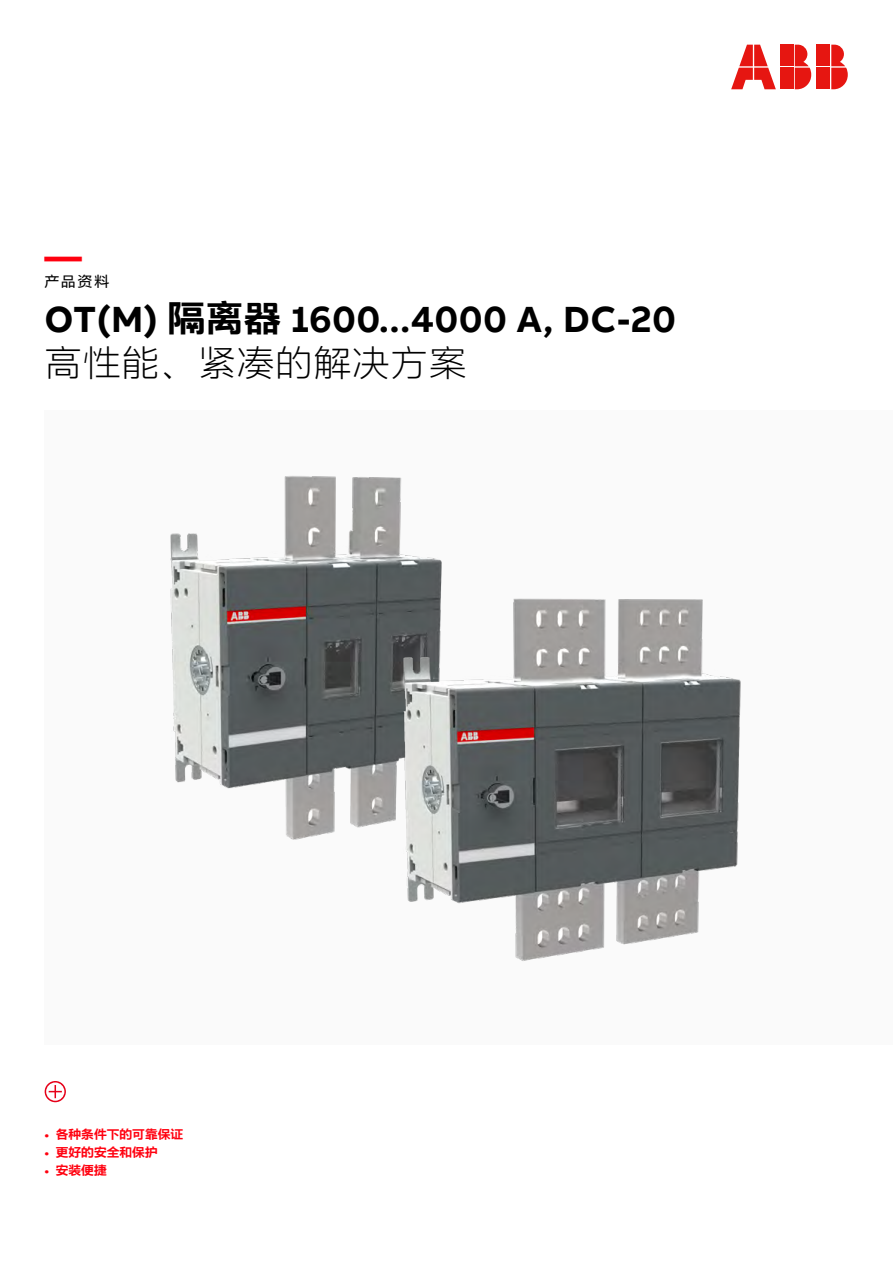
<style>
.page{position:relative;width:893px;height:1263px;background:#fff}
.page>*{position:absolute;margin:0;border:0;box-sizing:border-box;transform-origin:0 0}
.t1{font:700 37.5px "AB Bvoice CNSG";letter-spacing:.01em;color:#000}
.t2{font:300 37.5px "AB Bvoice CNSG";letter-spacing:.025em;color:#000}
.t3{font:700 37.5px "AB Bvoice";color:#ff000f}
.t4{font:15px "AB Bvoice CNSG";color:#000}
.t5{font:700 12.75px "AB Bvoice CNSG";color:#ff000f}
.s1{font-family:"AB Bvoice"}
</style>
<div class="page">
<div style="left:45px;top:410px;width:848px;height:634px;background:#fafafa"></div>
<svg style="left:731px;top:45px;width:45px;height:44px"></svg>
<svg style="left:831px;top:45px;width:17px;height:44px"></svg>
<div style="left:816px;top:45px;width:14px;height:21px;background:#e61611"></div>
<div style="left:816px;top:68px;width:14px;height:21px;background:#e61611"></div>
<svg style="left:795px;top:45px;width:16px;height:44px"></svg>
<div style="left:780px;top:45px;width:13px;height:21px;background:#e61611"></div>
<div style="left:780px;top:68px;width:13px;height:21px;background:#e61611"></div>
<svg style="left:45px;top:1081px;width:21px;height:21px"></svg>
<img style="left:170px;top:476px;width:272px;height:364px">
<img style="left:392px;top:588px;width:349px;height:373px">
<p class="t3" style="left:45px;top:232px;width:39px">—</p>
<p class="t4" style="left:45px;top:273px;width:66px">产品资料</p>
<p class="t1" style="left:45px;top:296px;width:633px">OT(M) 隔离器 1600...4000 A, DC-20</p>
<p class="t2" style="left:45px;top:343px;width:423px">高性能、紧凑的解决方案</p>
<p class="t5" style="left:45px;top:1127px;width:140px"><span class="s1">•</span> 各种条件下的可靠保证</p>
<p class="t5" style="left:45px;top:1145px;width:115px"><span class="s1">•</span> 更好的安全和保护</p>
<p class="t5" style="left:45px;top:1163px;width:64px"><span class="s1">•</span> 安装便捷</p>
</div>
